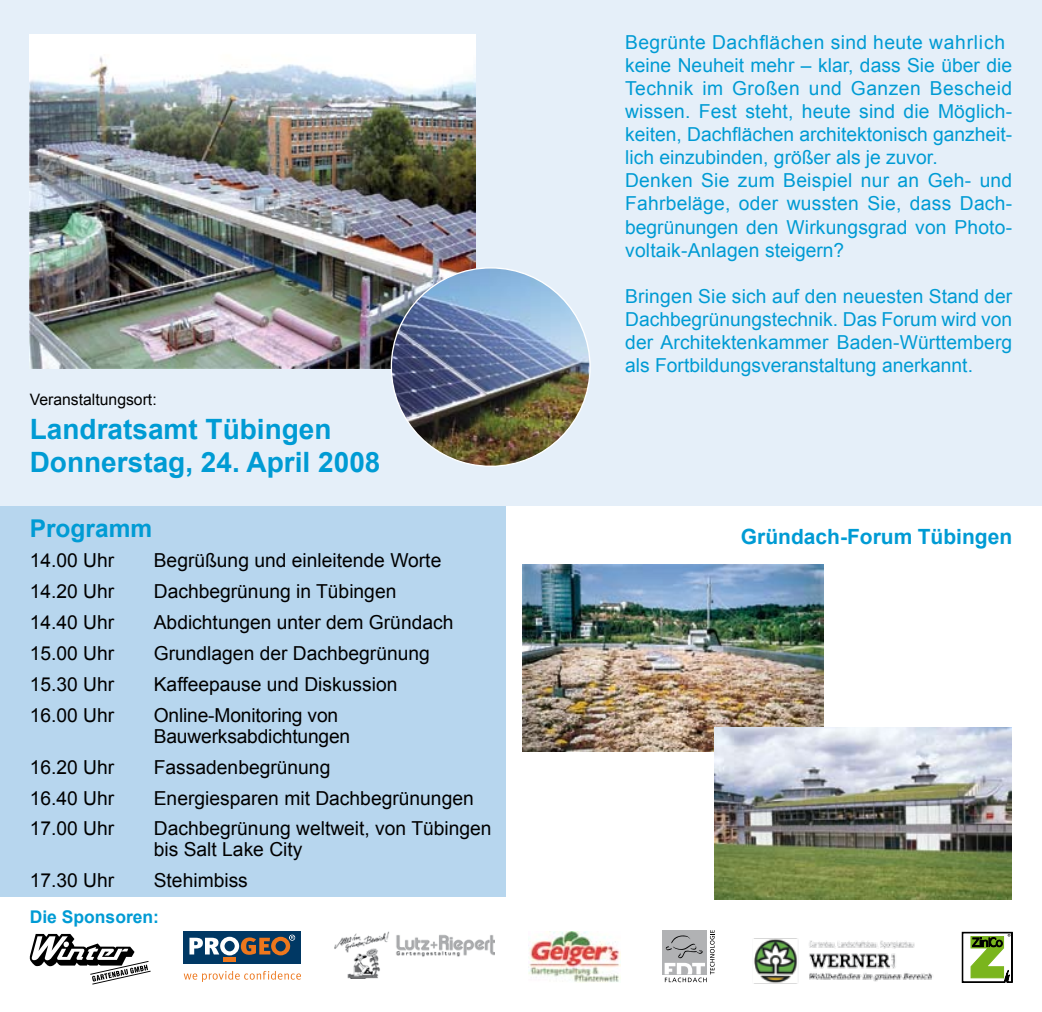
<style>
.page{position:relative;width:1042px;height:1012px;background:#fff}
.page>*{position:absolute;margin:0;border:0;box-sizing:border-box;transform-origin:0 0}
.t1{font:700 28px/33.6px "Arial";color:#009bd4}
.t2{font:700 24.5px "Arial";color:#009bd4}
.t3{font:700 21px "Arial";color:#009bd4}
.t4{font:19.25px/23.1px "Arial";letter-spacing:.01em;color:#009bd4}
.t5{font:19.25px/21px "Arial";color:#000}
.t6{font:700 17.5px "Arial";color:#009bd4}
.t7{font:15.75px "Arial";color:#000}
</style>
<div class="page">
<div style="left:0;top:0;width:1042px;height:506px;background:#e5eff9"></div>
<div style="left:0;top:506px;width:506px;height:391px;background:#b7d6ee"></div>
<img style="left:522px;top:564px;width:301px;height:188px">
<div style="left:662px;top:930px;width:45px;height:44px;background:#b1b2b4"></div>
<svg style="left:664px;top:930px;width:50px;height:52px"></svg>
<svg style="left:961px;top:931px;width:52px;height:52px"></svg>
<svg style="left:962px;top:932px;width:50px;height:50px"></svg>
<img style="left:714px;top:728px;width:298px;height:171px">
<div style="left:184px;top:931px;width:117px;height:33px;background:#003864"></div>
<svg style="left:189px;top:938px;width:30px;height:16px"></svg>
<svg style="left:241px;top:937px;width:29px;height:18px"></svg>
<svg style="left:220px;top:937px;width:19px;height:18px"></svg>
<div style="left:225px;top:941px;width:10px;height:10px;background:#003864;border-radius:50%"></div>
<svg style="left:184px;top:971px;width:117px;height:11px"></svg>
<div style="left:223px;top:957px;width:13px;height:5px;background:#ed771d"></div>
<svg style="left:289px;top:935px;width:6px;height:6px"></svg>
<svg style="left:271px;top:937px;width:19px;height:18px"></svg>
<div style="left:276px;top:941px;width:10px;height:10px;background:#003864;border-radius:50%"></div>
<img style="left:753px;top:938px;width:179px;height:46px">
<svg style="left:30px;top:934px;width:121px;height:51px"></svg>
<img style="left:528px;top:931px;width:92px;height:51px">
<img style="left:335px;top:931px;width:159px;height:47px">
<img style="left:30px;top:35px;width:445px;height:334px">
<img style="left:391px;top:268px;width:199px;height:198px;border-radius:50%">
<p class="t7" style="left:30px;top:389px;width:128px">Veranstaltungsort:</p>
<h1 class="t1" style="left:30px;top:413px;width:352px">Landratsamt Tübingen<br>Donnerstag, 24. April 2008</h1>
<p class="t4" style="left:625px;top:31px;width:389px">Begrünte Dachflächen sind heute wahrlich keine Neuheit mehr – klar, dass Sie über die Technik im Großen und Ganzen Bescheid wissen. Fest steht, heute sind die Möglich&shy;keiten, Dachflächen architektonisch ganzheit&shy;lich einzubinden, größer als je zuvor.<br>Denken Sie zum Beispiel nur an Geh- und Fahrbeläge, oder wussten Sie, dass Dach&shy;begrünungen den Wirkungsgrad von Photo&shy;voltaik-Anlagen steigern?</p>
<p class="t4" style="left:625px;top:285px;width:389px;text-align:justify">Bringen Sie sich auf den neuesten Stand der Dachbegrünungstechnik. Das Forum wird von der Architektenkammer Baden-Württemberg als Fortbildungsveranstaltung anerkannt.</p>
<p class="t2" style="left:30px;top:513px;width:124px">Programm</p>
<p class="t3" style="left:741px;top:522px;width:273px">Gründach-Forum Tübingen</p>
<p class="t5" style="left:30px;top:550px;width:86px">14.00 Uhr</p>
<p class="t5" style="left:154px;top:550px;width:289px">Begrüßung und einleitende Worte</p>
<p class="t5" style="left:30px;top:581px;width:86px">14.20 Uhr</p>
<p class="t5" style="left:154px;top:581px;width:244px">Dachbegrünung in Tübingen</p>
<p class="t5" style="left:30px;top:612px;width:86px">14.40 Uhr</p>
<p class="t5" style="left:154px;top:612px;width:301px">Abdichtungen unter dem Gründach</p>
<p class="t5" style="left:30px;top:643px;width:86px">15.00 Uhr</p>
<p class="t5" style="left:154px;top:643px;width:278px">Grundlagen der Dachbegrünung</p>
<p class="t5" style="left:30px;top:674px;width:86px">15.30 Uhr</p>
<p class="t5" style="left:154px;top:674px;width:245px">Kaffeepause und Diskussion</p>
<p class="t5" style="left:30px;top:705px;width:86px">16.00 Uhr</p>
<p class="t5" style="left:154px;top:705px;width:198px">Online-Monitoring von<br>Bauwerksabdichtungen</p>
<p class="t5" style="left:30px;top:757px;width:86px">16.20 Uhr</p>
<p class="t5" style="left:154px;top:757px;width:178px">Fassadenbegrünung</p>
<p class="t5" style="left:30px;top:787px;width:86px">16.40 Uhr</p>
<p class="t5" style="left:154px;top:787px;width:321px">Energiesparen mit Dachbegrünungen</p>
<p class="t5" style="left:30px;top:818px;width:86px">17.00 Uhr</p>
<p class="t5" style="left:154px;top:818px;width:339px">Dachbegrünung weltweit, von Tübingen bis Salt Lake City</p>
<p class="t5" style="left:30px;top:870px;width:86px">17.30 Uhr</p>
<p class="t5" style="left:154px;top:870px;width:96px">Stehimbiss</p>
<p class="t6" style="left:30px;top:905px;width:131px">Die Sponsoren:</p>
</div>
